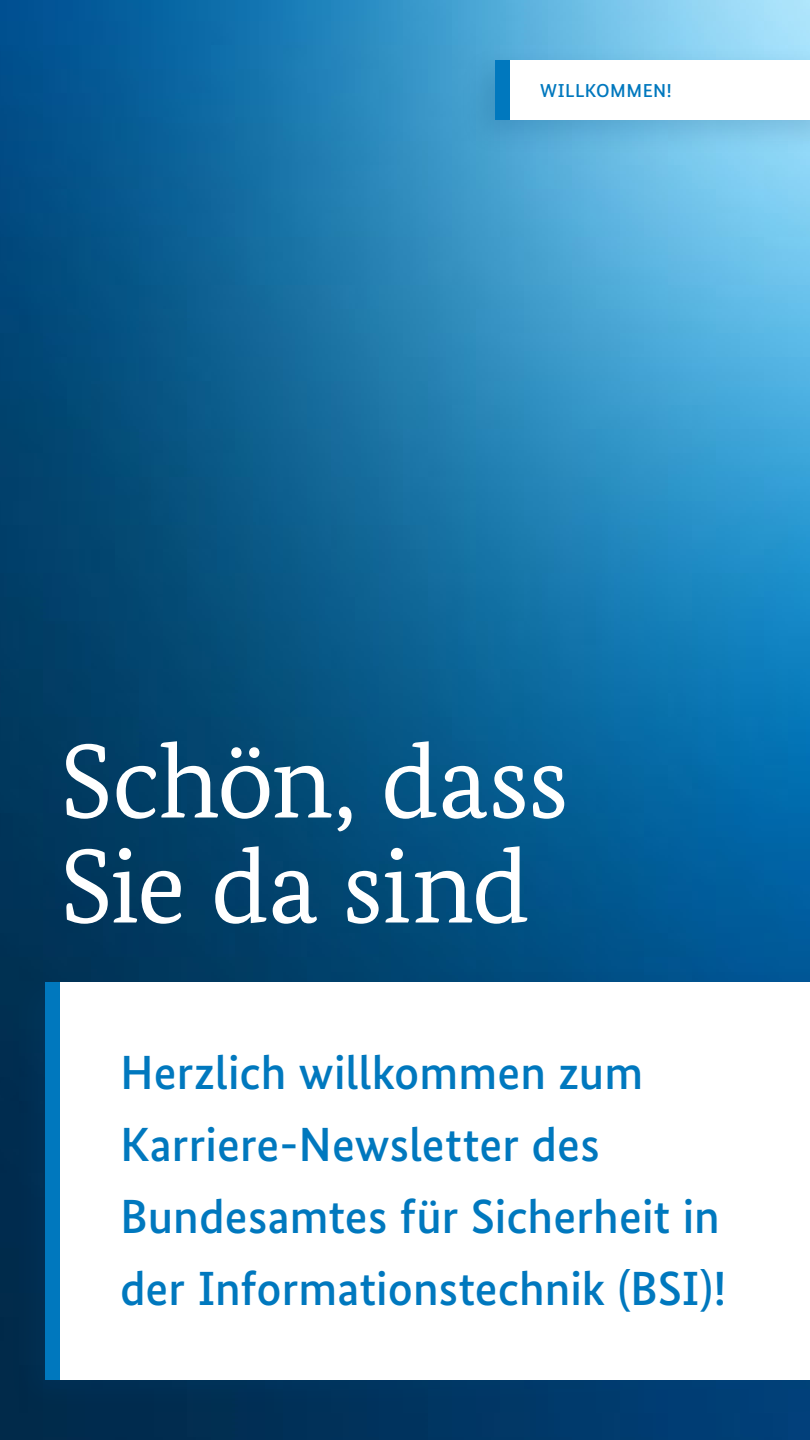
<style>
.page{position:relative;width:810px;height:1440px;background:#fff}
.page>*{position:absolute;margin:0;border:0;box-sizing:border-box;transform-origin:0 0}
.t1{font:105px/105px "Bundes Serif";letter-spacing:-.01em;color:#fff}
.t2{font:500 48px/72px "Bundes Sans";color:#0078be}
.t3{font:500 18.75px "Bundes Sans";letter-spacing:.025em;color:#0078be}
</style>
<div class="page">
<img style="left:0;top:0;width:810px;height:1440px">
<div style="left:9px;top:968px;width:801px;height:448px;background:#004678;opacity:.2"></div>
<div style="left:60px;top:982px;width:750px;height:398px;background:#fff"></div>
<div style="left:45px;top:982px;width:15px;height:398px;background:#0078be"></div>
<div style="left:459px;top:45px;width:351px;height:111px;background:#004678;opacity:.2"></div>
<div style="left:510px;top:60px;width:300px;height:60px;background:#fff"></div>
<div style="left:495px;top:60px;width:15px;height:60px;background:#0078be"></div>
<p class="t3" style="left:540px;top:79px;width:133px">WILLKOMMEN!</p>
<h1 class="t1" style="left:60px;top:728px;width:510px">Schön, dass<br>Sie da sind</h1>
<p class="t2" style="left:120px;top:1036px;width:608px">Herzlich willkommen zum<br>Karriere-Newsletter des<br>Bundesamtes für Sicherheit in der Informationstechnik (BSI)!</p>
</div>
